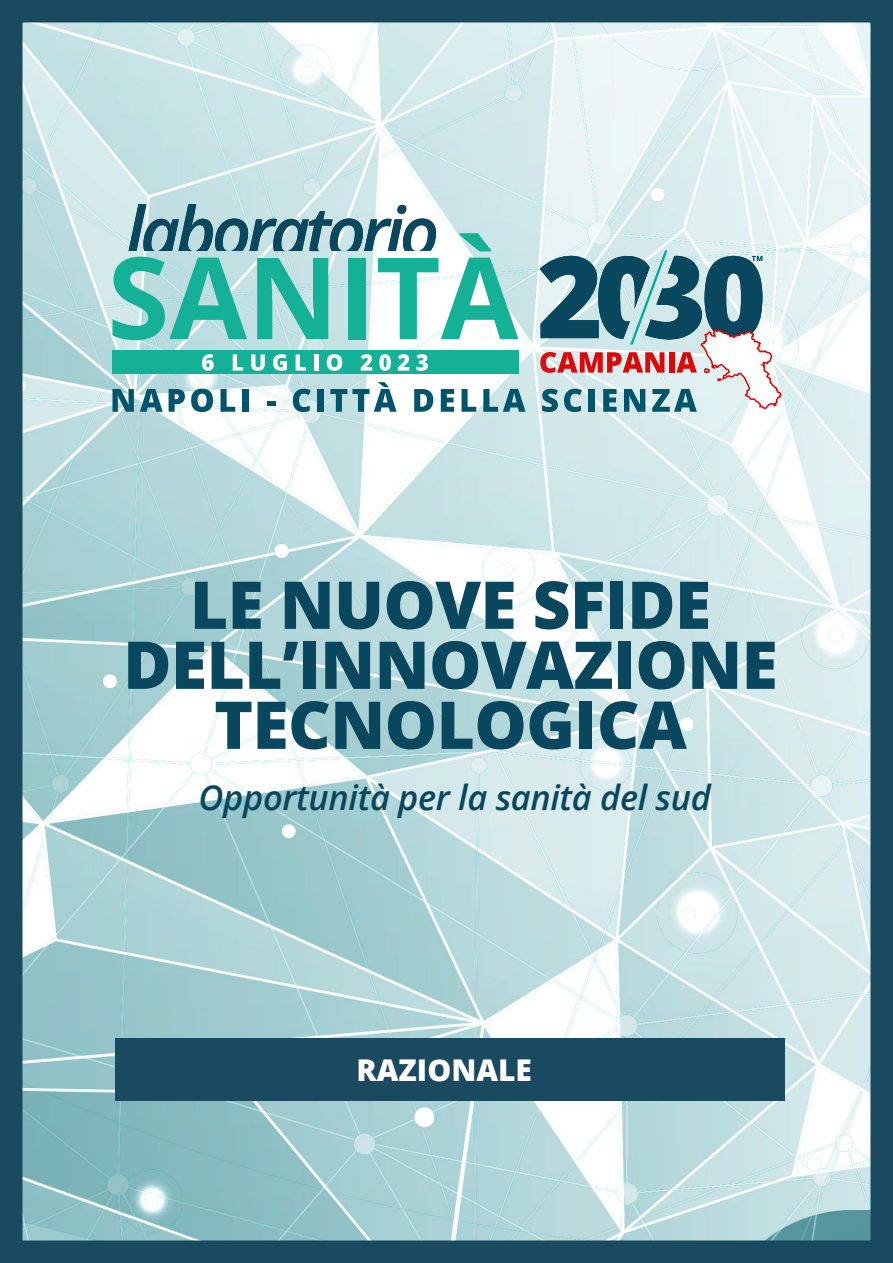
<style>
.page{position:relative;width:893px;height:1263px;background:#fff}
.page>*{position:absolute;margin:0;border:0;box-sizing:border-box;transform-origin:0 0}
.t1{font:800 66px/60px "Open Sans";letter-spacing:-.01em;color:#08475e;text-align:center}
.t2{font:italic 600 34.5px "Open Sans";letter-spacing:-.01em;color:#08475e}
.t3{font:800 30px "Open Sans";color:#fff}
</style>
<div class="page">
<img style="left:23px;top:23px;width:847px;height:1217px">
<div style="left:0;top:0;width:893px;height:1263px;border:22px solid #1a4a60"></div>
<div style="left:116px;top:1038px;width:669px;height:62px;background:#1a4a60"></div>
<div style="left:267px;top:401px;width:8px;height:5px;background:#00546b"></div>
<svg style="left:113px;top:389px;width:21px;height:23px"></svg>
<svg style="left:140px;top:389px;width:23px;height:23px"></svg>
<svg style="left:169px;top:389px;width:16px;height:23px"></svg>
<svg style="left:191px;top:389px;width:22px;height:23px"></svg>
<svg style="left:221px;top:389px;width:14px;height:23px"></svg>
<div style="left:242px;top:389px;width:6px;height:23px;background:#00546b"></div>
<svg style="left:293px;top:389px;width:18px;height:23px"></svg>
<div style="left:318px;top:389px;width:6px;height:23px;background:#00546b"></div>
<svg style="left:330px;top:382px;width:67px;height:30px"></svg>
<svg style="left:414px;top:389px;width:19px;height:23px"></svg>
<svg style="left:441px;top:389px;width:13px;height:23px"></svg>
<svg style="left:462px;top:389px;width:14px;height:23px"></svg>
<svg style="left:483px;top:389px;width:43px;height:23px"></svg>
<div style="left:112px;top:350px;width:406px;height:24px;background:#14b196"></div>
<svg style="left:113px;top:204px;width:405px;height:136px"></svg>
<svg style="left:540px;top:235px;width:241px;height:177px;background:#9db0b7"></svg>
<svg style="left:202px;top:354px;width:12px;height:17px"></svg>
<svg style="left:233px;top:354px;width:10px;height:17px"></svg>
<svg style="left:251px;top:354px;width:14px;height:17px"></svg>
<svg style="left:273px;top:354px;width:14px;height:17px"></svg>
<svg style="left:296px;top:354px;width:10px;height:17px"></svg>
<hr style="left:314px;top:354px;width:4px;height:17px;background:#fff">
<svg style="left:327px;top:354px;width:15px;height:17px"></svg>
<svg style="left:360px;top:354px;width:12px;height:17px"></svg>
<svg style="left:379px;top:354px;width:12px;height:17px"></svg>
<svg style="left:398px;top:354px;width:11px;height:17px"></svg>
<svg style="left:416px;top:354px;width:12px;height:17px"></svg>
<p class="t1" style="left:190px;top:571px;width:523px">LE NUOVE SFIDE</p>
<p class="t1" style="left:123px;top:631px;width:656px">DELL’INNOVAZIONE<br>TECNOLOGICA</p>
<p class="t2" style="left:199px;top:774px;width:514px">Opportunità per la sanità del sud</p>
<p class="t3" style="left:357px;top:1047px;width:177px">RAZIONALE</p>
</div>
